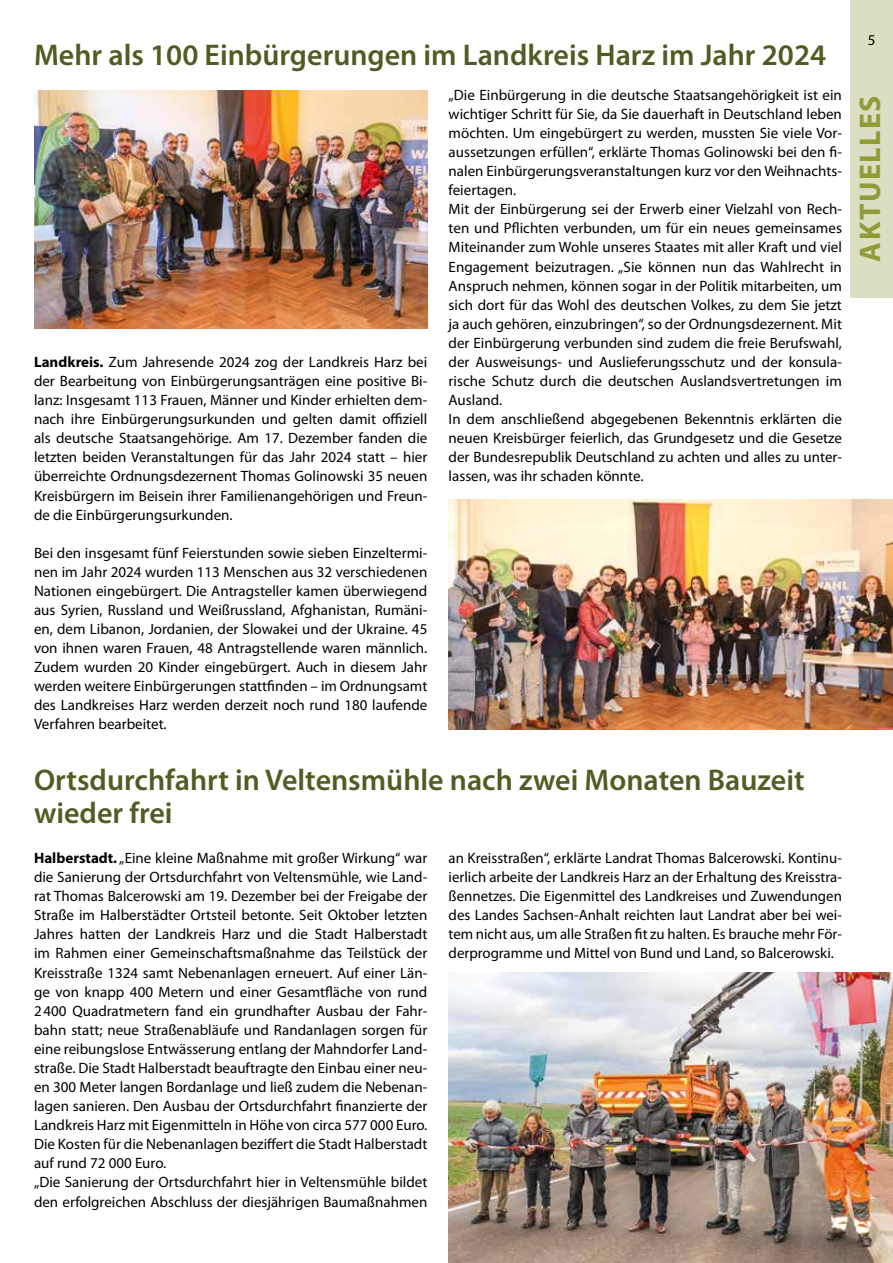
<style>
.page{position:relative;width:893px;height:1263px;background:#fff}
.page>*{position:absolute;margin:0;border:0;box-sizing:border-box;transform-origin:0 0}
.t1{font:600 30px/33px "Myriad Pro";color:#515c23}
.t2{font:700 30px "Myriad Pro";letter-spacing:.05em;color:#909c38}
.t3{font:15px/19px "Myriad Pro";color:#000;text-align:justify}
.s1{font-weight:700}
</style>
<div class="page">
<div style="left:850px;top:0;width:43px;height:298px;background:#dcdec2"></div>
<img style="left:449px;top:500px;width:444px;height:229px">
<img style="left:449px;top:972px;width:444px;height:291px">
<img style="left:34px;top:90px;width:393px;height:239px">
<h1 class="t1" style="left:34px;top:38px;width:794px">Mehr als 100 Einbürgerungen im Landkreis Harz im Jahr 2024</h1>
<p class="t3" style="left:34px;top:352px;width:395px"><span class="s1">Landkreis.</span> Zum Jahresende 2024 zog der Landkreis Harz bei der Bearbeitung von Einbürgerungsanträgen eine positive Bi&shy;lanz: Insgesamt 113 Frauen, Männer und Kinder erhielten dem&shy;nach ihre Einbürgerungsurkunden und gelten damit offiziell als deutsche Staatsangehörige. Am 17. Dezember fanden die letzten beiden Veranstaltungen für das Jahr 2024 statt – hier überreichte Ordnungsdezernent Thomas Golinowski 35 neuen Kreisbürgern im Beisein ihrer Familienangehörigen und Freun&shy;de die Einbürgerungsurkunden.</p>
<p class="t3" style="left:34px;top:543px;width:395px">Bei den insgesamt fünf Feierstunden sowie sieben Einzeltermi&shy;nen im Jahr 2024 wurden 113 Menschen aus 32 verschiedenen Nationen eingebürgert. Die Antragsteller kamen überwiegend aus Syrien, Russland und Weißrussland, Afghanistan, Rumäni&shy;en, dem Libanon, Jordanien, der Slowakei und der Ukraine. 45 von ihnen waren Frauen, 48 Antragstellende waren männlich.<br>Zudem wurden 20 Kinder eingebürgert. Auch in diesem Jahr werden weitere Einbürgerungen stattfinden – im Ordnungsamt des Landkreises Harz werden derzeit noch rund 180 laufende Verfahren bearbeitet.</p>
<p class="t3" style="left:449px;top:85px;width:395px;text-align:left">„Die Einbürgerung in die deutsche Staatsangehörigkeit ist ein wichtiger Schritt für Sie, da Sie dauerhaft in Deutschland leben möchten. Um eingebürgert zu werden, mussten Sie viele Vor&shy;aussetzungen erfüllen“, erklärte Thomas Golinowski bei den fi&shy;nalen Einbürgerungsveranstaltungen kurz vor den Weihnachts&shy;feiertagen.<br>Mit der Einbürgerung sei der Erwerb einer Vielzahl von Rech&shy;ten und Pflichten verbunden, um für ein neues gemeinsames Miteinander zum Wohle unseres Staates mit aller Kraft und viel Engagement beizutragen. „Sie können nun das Wahlrecht in Anspruch nehmen, können sogar in der Politik mitarbeiten, um sich dort für das Wohl des deutschen Volkes, zu dem Sie jetzt ja auch gehören, einzubringen“, so der Ordnungsdezernent. Mit der Einbürgerung verbunden sind zudem die freie Berufswahl, der Ausweisungs- und Auslieferungsschutz und der konsula&shy;rische Schutz durch die deutschen Auslandsvertretungen im Ausland.<br>In dem anschließend abgegebenen Bekenntnis erklärten die neuen Kreisbürger feierlich, das Grundgesetz und die Gesetze der Bundesrepublik Deutschland zu achten und alles zu unter&shy;lassen, was ihr schaden könnte.</p>
<h1 class="t1" style="left:34px;top:763px;width:772px">Ortsdurchfahrt in Veltensmühle nach zwei Monaten Bauzeit wieder frei</h1>
<p class="t3" style="left:34px;top:848px;width:395px;text-align:left"><span class="s1">Halberstadt.</span> „Eine kleine Maßnahme mit großer Wirkung“ war die Sanierung der Ortsdurchfahrt von Veltensmühle, wie Land&shy;rat Thomas Balcerowski am 19. Dezember bei der Freigabe der Straße im Halberstädter Ortsteil betonte. Seit Oktober letzten Jahres hatten der Landkreis Harz und die Stadt Halberstadt im Rahmen einer Gemeinschaftsmaßnahme das Teilstück der Kreisstraße 1324 samt Nebenanlagen erneuert. Auf einer Län&shy;ge von knapp 400 Metern und einer Gesamtfläche von rund 2400 Quadratmetern fand ein grundhafter Ausbau der Fahr&shy;bahn statt; neue Straßenabläufe und Randanlagen sorgen für eine reibungslose Entwässerung entlang der Mahndorfer Land&shy;straße. Die Stadt Halberstadt beauftragte den Einbau einer neu&shy;en 300 Meter langen Bordanlage und ließ zudem die Nebenan&shy;lagen sanieren. Den Ausbau der Ortsdurchfahrt finanzierte der Landkreis Harz mit Eigenmitteln in Höhe von circa 577 000 Euro.<br>Die Kosten für die Nebenanlagen beziffert die Stadt Halberstadt auf rund 72 000 Euro.<br>„Die Sanierung der Ortsdurchfahrt hier in Veltensmühle bildet den erfolgreichen Abschluss der diesjährigen Baumaßnahmen</p>
<p class="t3" style="left:449px;top:848px;width:395px">an Kreisstraßen“, erklärte Landrat Thomas Balcerowski. Kontinu&shy;ierlich arbeite der Landkreis Harz an der Erhaltung des Kreisstra&shy;ßennetzes. Die Eigenmittel des Landkreises und Zuwendungen des Landes Sachsen-Anhalt reichten laut Landrat aber bei wei&shy;tem nicht aus, um alle Straßen fit zu halten. Es brauche mehr För&shy;derprogramme und Mittel von Bund und Land, so Balcerowski.</p>
<p class="t3" style="left:868px;top:30px;width:9px">5</p>
<h1 class="t2" style="left:850px;top:261px;width:168px;rotate:-90deg">AKTUELLES</h1>
</div>
